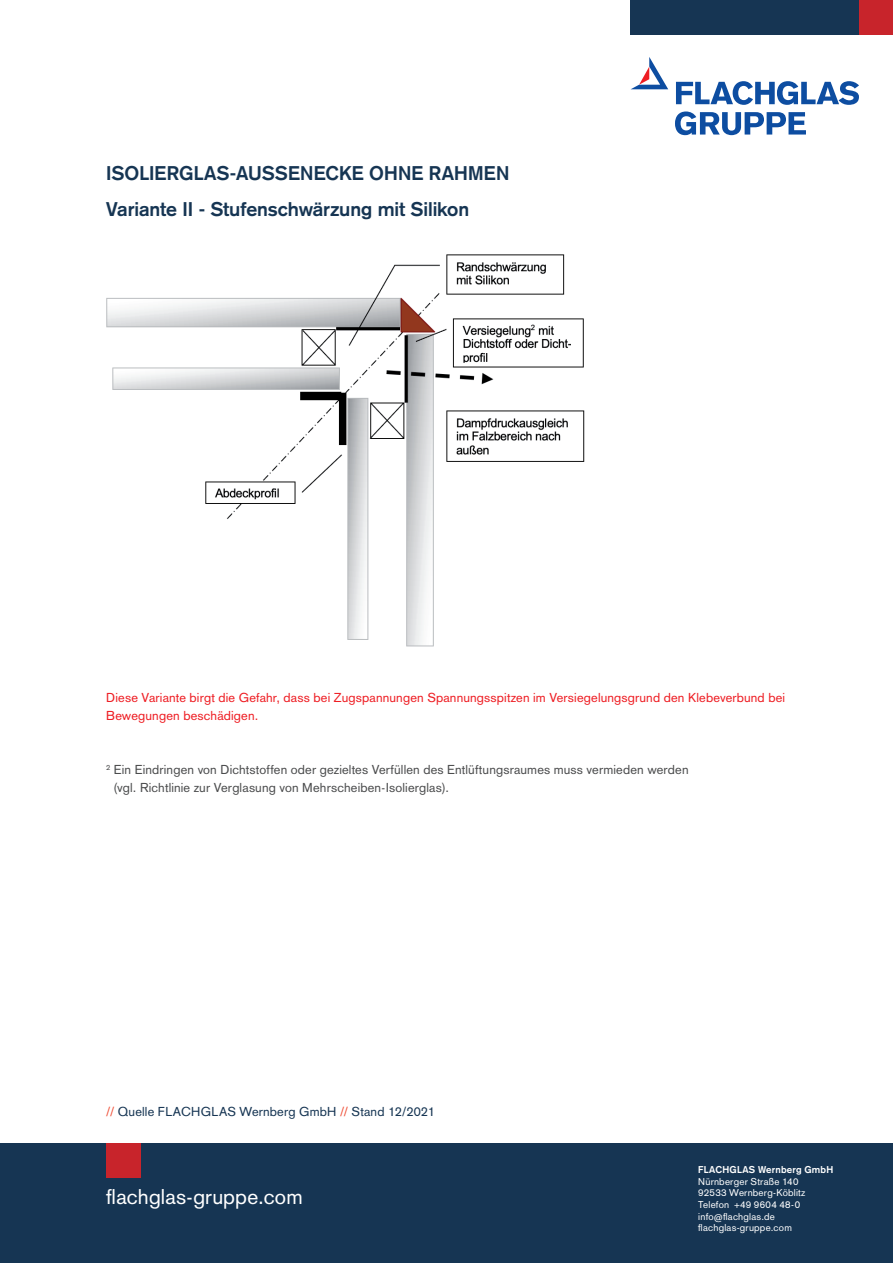
<style>
.page{position:relative;width:893px;height:1263px;background:#fff}
.page>*{position:absolute;margin:0;border:0;box-sizing:border-box;transform-origin:0 0}
.t1{font:21px "Basic Commercial LT Std";letter-spacing:.01em;color:#fff}
.t2{font:700 19.5px/36px "Basic Commercial LT Std";color:#163553}
.t3{font:12.75px/18px "Basic Commercial LT Std";letter-spacing:.01em;color:#4b4c4d}
.t4{font:12.75px/18px "Basic Commercial LT Std";letter-spacing:.015em;color:#ee1d23}
.t5{font:12.75px "Basic Commercial LT Std";letter-spacing:.015em;color:#163553}
.t6{font:9.75px/11.7px "Basic Commercial LT Std";letter-spacing:.02em;color:#fff}
.t7{font:700 9.75px "Basic Commercial LT Std";letter-spacing:.025em;color:#fff}
.s1{color:#ef4d35}
</style>
<div class="page">
<div style="left:0;top:1143px;width:893px;height:120px;background:#163553"></div>
<div style="left:631px;top:0;width:262px;height:34px;background:#163553"></div>
<div style="left:859px;top:0;width:34px;height:34px;background:#c8242b"></div>
<div style="left:106px;top:1143px;width:34px;height:34px;background:#c8242b"></div>
<svg style="left:676px;top:81px;width:183px;height:24px"></svg>
<svg style="left:675px;top:111px;width:131px;height:24px"></svg>
<svg style="left:631px;top:57px;width:37px;height:32px"></svg>
<img style="left:106px;top:254px;width:479px;height:393px">
<h2 class="t2" style="left:106px;top:155px;width:405px">ISOLIERGLAS-AUSSENECKE OHNE RAHMEN<br>Variante II - Stufenschwärzung mit Silikon</h2>
<p class="t4" style="left:106px;top:689px;width:680px">Diese Variante birgt die Gefahr, dass bei Zugspannungen Spannungsspitzen im Versiegelungsgrund den Klebeverbund bei<br>Bewegungen beschädigen.</p>
<p class="t3" style="left:113px;top:761px;width:577px;text-indent:-7px"><sup>2</sup> Ein Eindringen von Dichtstoffen oder gezieltes Verfüllen des Entlüftungsraumes muss vermieden werden (vgl. Richtlinie zur Verglasung von Mehrscheiben-Isolierglas).</p>
<p class="t5" style="left:106px;top:1104px;width:330px"><span class="s1">//</span> Quelle FLACHGLAS Wernberg GmbH <span class="s1">//</span> Stand 12/2021</p>
<h1 class="t1" style="left:106px;top:1184px;width:198px">flachglas-gruppe.com</h1>
<p class="t7" style="left:698px;top:1164px;width:137px">FLACHGLAS Wernberg GmbH</p>
<p class="t6" style="left:698px;top:1175px;width:109px">Nürnberger Straße 140<br>92533 Wernberg-Köblitz<br>Telefon +49 9604 48-0 info@flachglas.de flachglas-gruppe.com</p>
</div>
